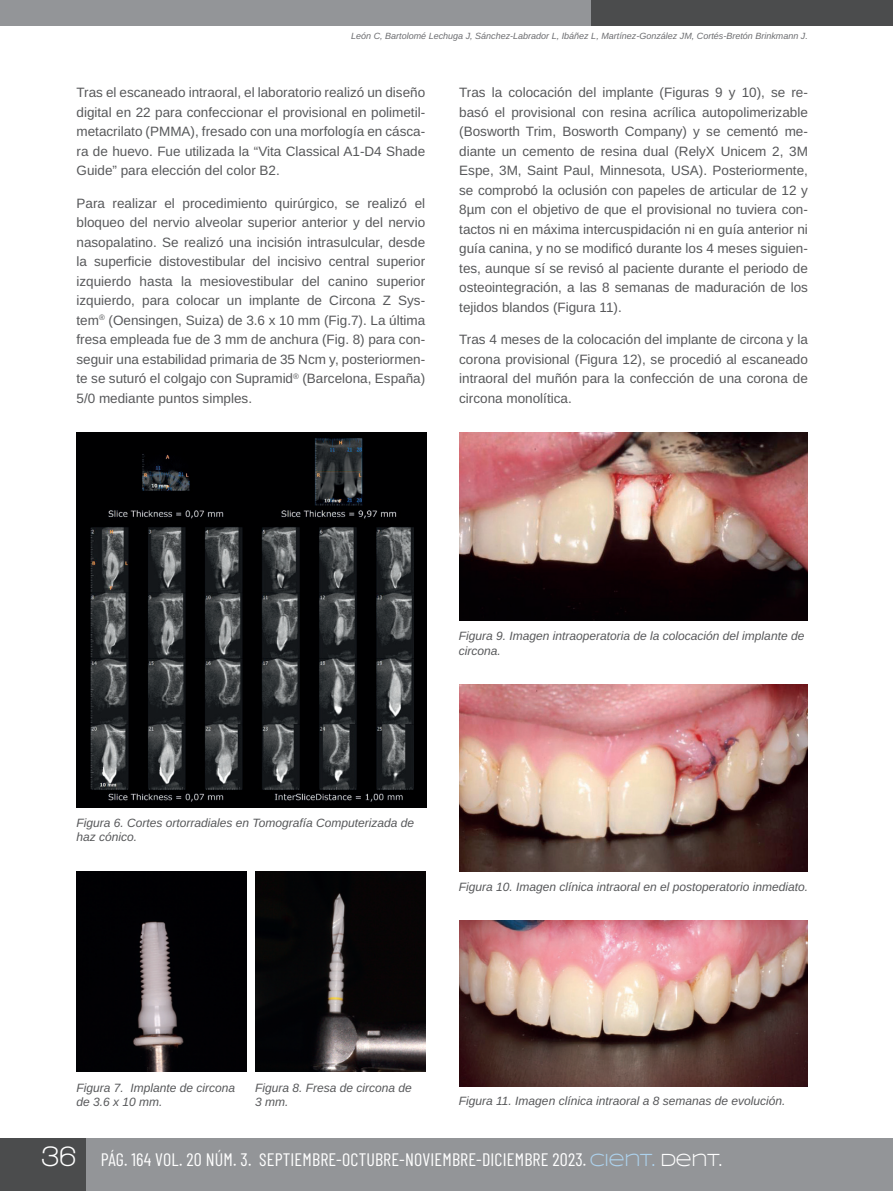
<style>
.page{position:relative;width:893px;height:1191px;background:#fff}
.page>*{position:absolute;margin:0;border:0;box-sizing:border-box;transform-origin:0 0}
.t1{font:18px "Barlow Condensed";letter-spacing:.01em;color:#fff}
.t2{font:13.5px/19.5px "Arimo";color:#57585a;text-align:justify}
.t3{font:italic 12px/14.4px "Arimo";color:#57585a}
.t4{font:italic 9px "Arimo";color:#6c6d70}
.s1{font-family:"Walkway";font-weight:700;font-size:30px}
.s2{font-family:"Syncopate";color:#add2ed}
.s3{font-family:"Syncopate"}
</style>
<div class="page">
<div style="left:0;top:1138px;width:893px;height:53px;background:#939598"></div>
<div style="left:0;top:1138px;width:85px;height:53px;background:#4b4c4d"></div>
<div style="left:0;top:0;width:893px;height:25px;background:#939598"></div>
<div style="left:591px;top:0;width:302px;height:25px;background:#4b4c4d"></div>
<img style="left:77px;top:433px;width:349px;height:374px">
<img style="left:77px;top:872px;width:170px;height:199px">
<img style="left:255px;top:872px;width:170px;height:199px">
<img style="left:459px;top:921px;width:349px;height:165px">
<img style="left:459px;top:433px;width:349px;height:187px">
<img style="left:459px;top:684px;width:349px;height:187px">
<p class="t4" style="left:351px;top:29px;width:458px">León C, Bartolomé Lechuga J, Sánchez-Labrador L, Ibáñez L, Martínez-González JM, Cortés-Bretón Brinkmann J.</p>
<p class="t2" style="left:77px;top:83px;width:350px">Tras el escaneado intraoral, el laboratorio realizó un diseño digital en 22 para confeccionar el provisional en polimetil&shy;metacrilato (PMMA), fresado con una morfología en cásca&shy;ra de huevo. Fue utilizada la “Vita Classical A1-D4 Shade Guide” para elección del color B2.</p>
<p class="t2" style="left:77px;top:193px;width:350px">Para realizar el procedimiento quirúrgico, se realizó el bloqueo del nervio alveolar superior anterior y del nervio nasopalatino. Se realizó una incisión intrasulcular, desde la superficie distovestibular del incisivo central superior izquierdo hasta la mesiovestibular del canino superior izquierdo, para colocar un implante de Circona Z Sys&shy;tem<sup>®</sup> (Oensingen, Suiza) de 3.6 x 10 mm (Fig.7). La última fresa empleada fue de 3 mm de anchura (Fig. 8) para con&shy;seguir una estabilidad primaria de 35 Ncm y, posteriormen&shy;te se suturó el colgajo con Supramid<sup>®</sup> (Barcelona, España)<br>5/0 mediante puntos simples.</p>
<p class="t2" style="left:459px;top:83px;width:350px">Tras la colocación del implante (Figuras 9 y 10), se re&shy;basó el provisional con resina acrílica autopolimerizable (Bosworth Trim, Bosworth Company) y se cementó me&shy;diante un cemento de resina dual (RelyX Unicem 2, 3M Espe, 3M, Saint Paul, Minnesota, USA). Posteriormente, se comprobó la oclusión con papeles de articular de 12 y 8µm con el objetivo de que el provisional no tuviera con&shy;tactos ni en máxima intercuspidación ni en guía anterior ni guía canina, y no se modificó durante los 4 meses siguien&shy;tes, aunque sí se revisó al paciente durante el periodo de osteointegración, a las 8 semanas de maduración de los tejidos blandos (Figura 11).</p>
<p class="t2" style="left:459px;top:330px;width:350px">Tras 4 meses de la colocación del implante de circona y la corona provisional (Figura 12), se procedió al escaneado intraoral del muñón para la confección de una corona de circona monolítica.</p>
<p class="t3" style="left:459px;top:629px;width:347px">Figura 9. Imagen intraoperatoria de la colocación del implante de circona.</p>
<p class="t3" style="left:77px;top:815px;width:339px">Figura 6. Cortes ortorradiales en Tomografía Computerizada de haz cónico.</p>
<p class="t3" style="left:459px;top:880px;width:351px">Figura 10. Imagen clínica intraoral en el postoperatorio inmediato.</p>
<p class="t3" style="left:77px;top:1080px;width:160px">Figura 7. Implante de circona de 3.6 x 10 mm.</p>
<p class="t3" style="left:255px;top:1080px;width:158px">Figura 8. Fresa de circona de<br>3 mm.</p>
<p class="t3" style="left:459px;top:1094px;width:328px">Figura 11. Imagen clínica intraoral a 8 semanas de evolución.</p>
<h1 class="t1" style="left:41px;top:1146px;width:682px"><span class="s1">36</span> PÁG. 164 VOL. 20 NÚM. 3. SEPTIEMBRE-OCTUBRE-NOVIEMBRE-DICIEMBRE 2023. <span class="s2">CIENT.</span> <span class="s3">DENT.</span></h1>
</div>
